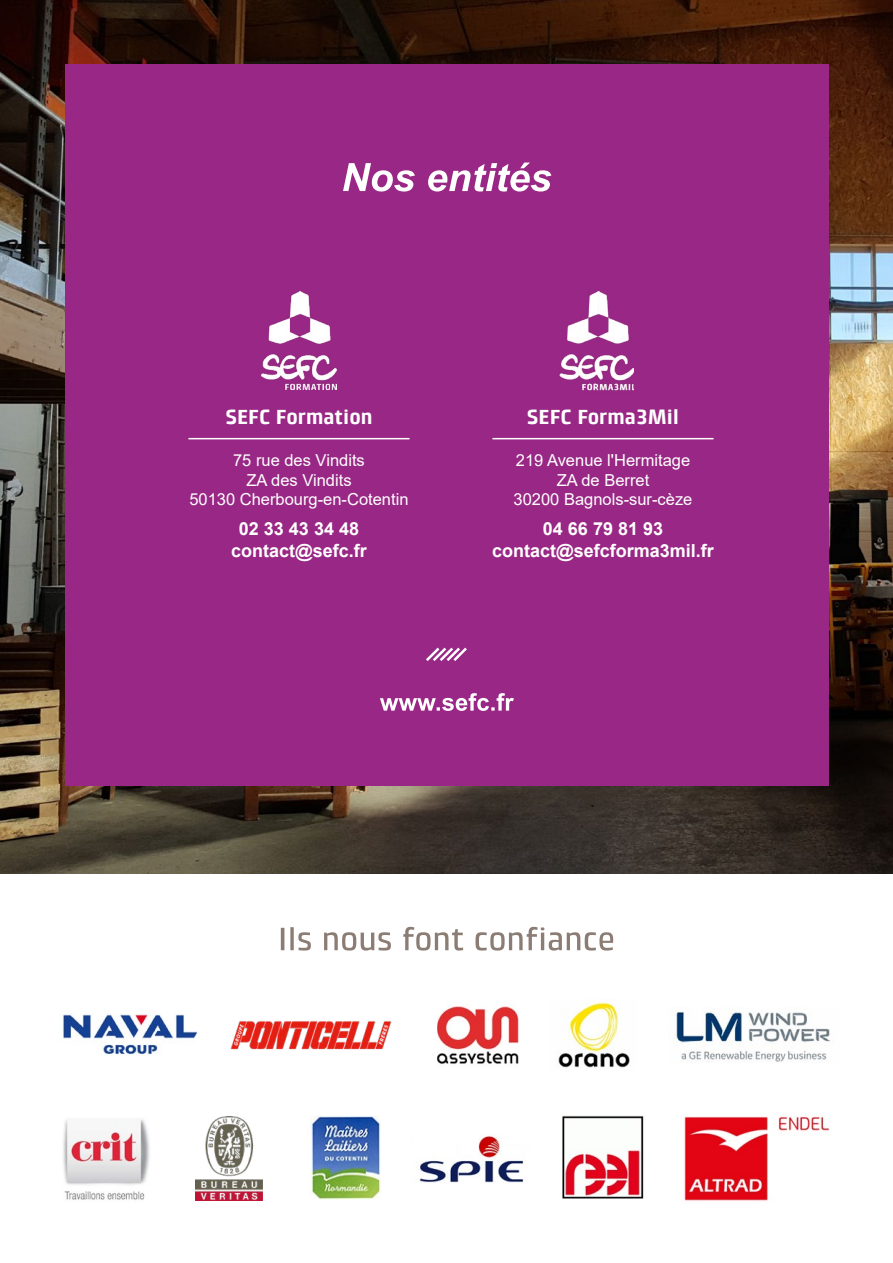
<style>
.page{position:relative;width:893px;height:1263px;background:#fff}
.page>*{position:absolute;margin:0;border:0;box-sizing:border-box;transform-origin:0 0}
.t1{font:700 21px "Klint Pro";color:#fff}
.t2{font:700 18px "Arial";color:#fff}
.t3{font:16.5px "Arial";color:#fff}
</style>
<div class="page">
<img style="left:0;top:0;width:893px;height:873px">
<div style="left:65px;top:65px;width:763px;height:721px;background:#992785"></div>
<svg style="left:281px;top:927px;width:332px;height:23px"></svg>
<img style="left:63px;top:1014px;width:134px;height:41px">
<img style="left:437px;top:1006px;width:81px;height:58px">
<img style="left:558px;top:1002px;width:72px;height:66px">
<img style="left:675px;top:1012px;width:155px;height:50px">
<img style="left:311px;top:1116px;width:70px;height:84px">
<img style="left:419px;top:1135px;width:105px;height:48px">
<img style="left:63px;top:1119px;width:87px;height:81px">
<img style="left:230px;top:1021px;width:162px;height:29px">
<img style="left:195px;top:1117px;width:68px;height:84px">
<img style="left:562px;top:1115px;width:82px;height:84px">
<svg style="left:426px;top:647px;width:41px;height:14px"></svg>
<img style="left:261px;top:292px;width:75px;height:98px">
<hr style="left:188px;top:438px;width:222px;height:1px;background:#fff">
<svg style="left:380px;top:693px;width:134px;height:18px"></svg>
<hr style="left:492px;top:438px;width:222px;height:1px;background:#fff">
<img style="left:559px;top:292px;width:75px;height:99px">
<svg style="left:343px;top:163px;width:208px;height:29px"></svg>
<img style="left:684px;top:1116px;width:146px;height:85px">
<p class="t1" style="left:225px;top:405px;width:149px">SEFC Formation</p>
<p class="t3" style="left:233px;top:449px;width:133px">75 rue des Vindits</p>
<p class="t3" style="left:246px;top:468px;width:107px">ZA des Vindits</p>
<p class="t3" style="left:189px;top:488px;width:221px">50130 Cherbourg-en-Cotentin</p>
<p class="t2" style="left:239px;top:516px;width:122px">02 33 43 34 48</p>
<p class="t2" style="left:231px;top:538px;width:137px">contact@sefc.fr</p>
<p class="t1" style="left:527px;top:405px;width:154px">SEFC Forma3Mil</p>
<p class="t3" style="left:516px;top:449px;width:176px">219 Avenue l'Hermitage</p>
<p class="t3" style="left:557px;top:468px;width:94px">ZA de Berret</p>
<p class="t3" style="left:514px;top:488px;width:180px">30200 Bagnols-sur-cèze</p>
<p class="t2" style="left:543px;top:516px;width:122px">04 66 79 81 93</p>
<p class="t2" style="left:492px;top:538px;width:223px">contact@sefcforma3mil.fr</p>
</div>
